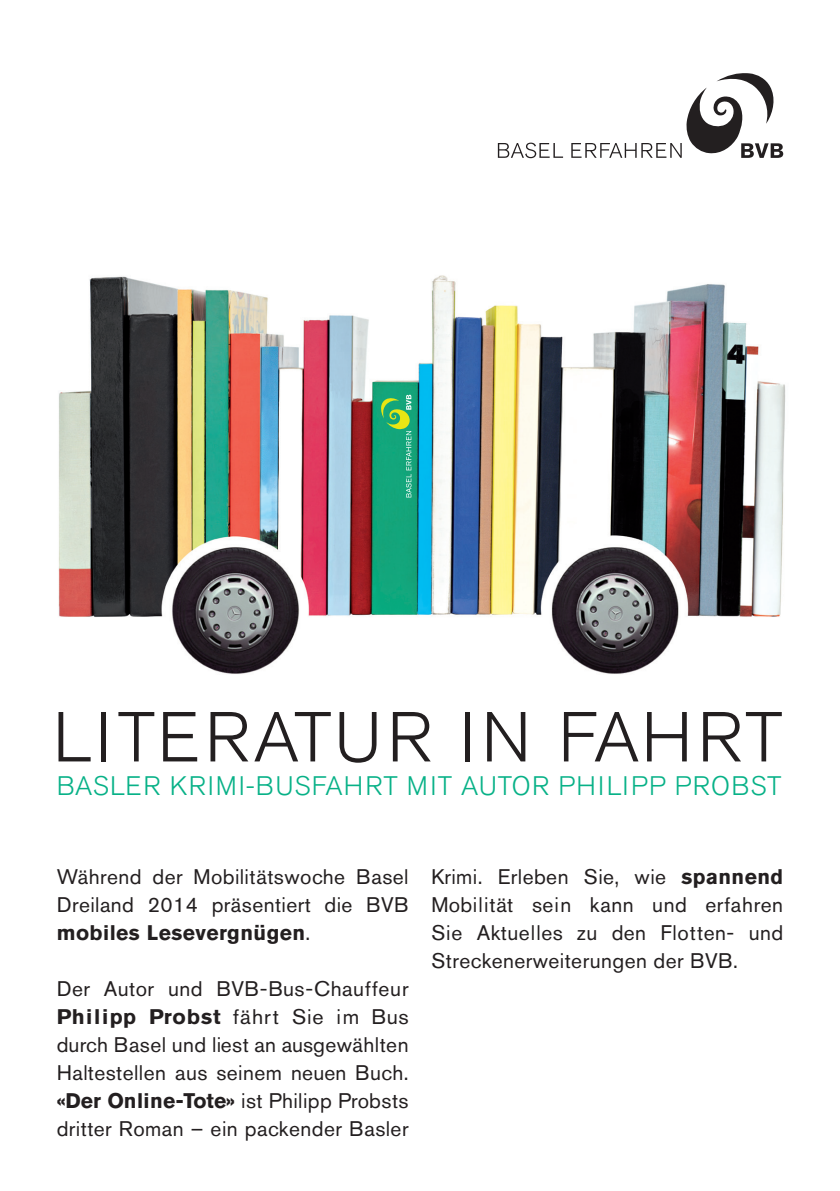
<style>
.page{position:relative;width:840px;height:1191px;background:#fff}
.page>*{position:absolute;margin:0;border:0;box-sizing:border-box;transform-origin:0 0}
.t1{font:300 70px "Akzidenz Grotesk BE";letter-spacing:.04em;color:#231f20}
.t2{font:300 26.6px "Akzidenz Grotesk BE";letter-spacing:.05em;color:#07b187}
.t3{font:21px/28px "Akzidenz Grotesk BE";letter-spacing:.02em;color:#231f20;text-align:justify}
.s1{font-weight:700}
</style>
<div class="page">
<svg style="left:497px;top:73px;width:285px;height:85px"></svg>
<img style="left:58px;top:275px;width:728px;height:399px">
<svg style="left:380px;top:395px;width:31px;height:102px;background:#33b076"></svg>
<h1 class="t1" style="left:53px;top:698px;width:731px">LITERATUR IN FAHRT</h1>
<p class="t2" style="left:57px;top:771px;width:725px">BASLER KRIMI-BUSFAHRT MIT AUTOR PHILIPP PROBST</p>
<p class="t3" style="left:57px;top:863px;width:353px">Während der Mobilitätswoche Basel Dreiland 2014 präsentiert die BVB <span class="s1">mobiles Lesevergnügen</span>.</p>
<p class="t3" style="left:57px;top:975px;width:353px">Der Autor und BVB-Bus-Chauffeur <span class="s1">Philipp Probst</span> fährt Sie im Bus durch Basel und liest an ausgewählten Haltestellen aus seinem neuen Buch. <span class="s1">«Der Online-Tote»</span> ist Philipp Probsts dritter Roman – ein packender Basler</p>
<p class="t3" style="left:431px;top:863px;width:353px">Krimi. Erleben Sie, wie <span class="s1">spannend </span>Mobilität sein kann und erfahren Sie Aktuelles zu den Flotten- und Streckenerweiterungen der BVB.</p>
</div>
